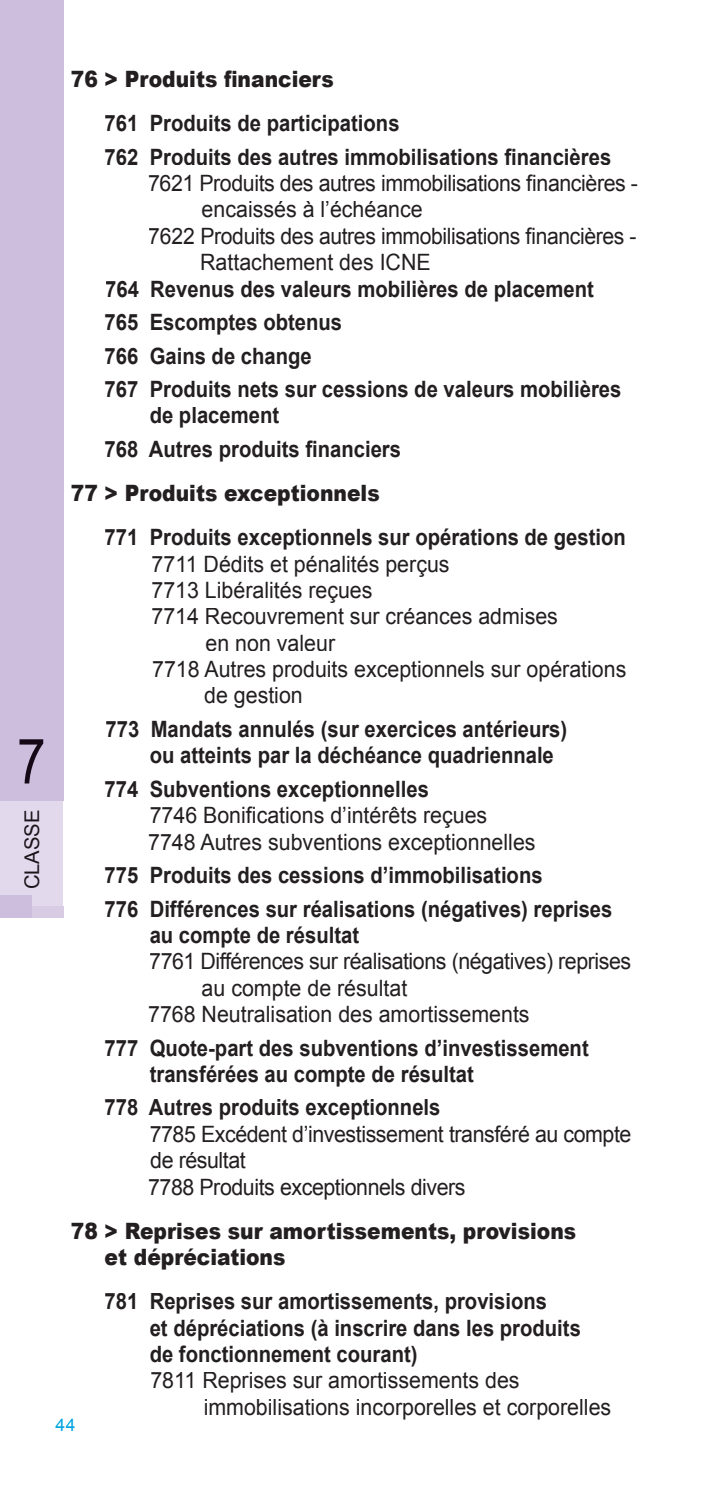
<style>
.page{position:relative;width:709px;height:1489px;background:#fff}
.page>*{position:absolute;margin:0;border:0;box-sizing:border-box;transform-origin:0 0}
.t1{font:62.5px "Arial Narrow";color:#160817}
.t2{font:700 22.5px/33.5px "Arial";color:#231f20;scale:.9 1}
.t3{font:22.5px/26.2px "Arial";color:#231f20;scale:.95 1}
.t4{font:22.5px/26.5px "Arial";letter-spacing:-.02em;color:#231f20;scale:.95 1}
.t5{font:900 22.5px/26.5px "Arial";color:#231f20;scale:.9 1}
.t6{font:22.5px "Arial";letter-spacing:-.02em;color:#231f20;scale:.94 1}
.t7{font:20.25px "Arial";letter-spacing:-.005em;color:#1c131b}
.t8{font:17.5px "Arial";color:#00a4e1}
</style>
<div class="page">
<div style="left:0;top:697px;width:63px;height:220px;background:#e2daec"></div>
<div style="left:0;top:0;width:63px;height:801px;background:#ccbedc"></div>
<div style="left:1px;top:906px;width:62px;height:11px;background:#d7cce4"></div>
<div style="left:0;top:895px;width:31px;height:22px;background:#ccbedc"></div>
<h1 class="t1" style="left:17px;top:725px;width:30px">7</h1>
<p class="t7" style="left:21px;top:889px;width:81px;rotate:-90deg">CLASSE</p>
<p class="t5" style="left:71px;top:66px;width:294px">76 &gt; Produits financiers</p>
<p class="t2" style="left:105px;top:106px;width:564px">761 Produits de participations<br>762 Produits des autres immobilisations financières</p>
<p class="t4" style="left:148px;top:170px;width:517px">7621 Produits des autres immobilisations financières -</p>
<p class="t3" style="left:202px;top:196px;width:234px">encaissés à l’échéance</p>
<p class="t6" style="left:148px;top:223px;width:521px">7622 Produits des autres immobilisations financières -</p>
<p class="t3" style="left:200px;top:249px;width:244px">Rattachement des ICNE</p>
<p class="t2" style="left:105px;top:272px;width:575px">764 Revenus des valeurs mobilières de placement 765 Escomptes obtenus<br>766 Gains de change<br>767 Produits nets sur cessions de valeurs mobilières</p>
<p class="t2" style="left:105px;top:399px;width:331px;text-indent:45px">de placement<br>768 Autres produits financiers</p>
<p class="t5" style="left:71px;top:480px;width:345px">77 &gt; Produits exceptionnels</p>
<p class="t2" style="left:105px;top:520px;width:580px">771 Produits exceptionnels sur opérations de gestion</p>
<p class="t3" style="left:152px;top:550px;width:315px">7711 Dédits et pénalités perçus</p>
<p class="t3" style="left:151px;top:577px;width:234px">7713 Libéralités reçues</p>
<p class="t3" style="left:151px;top:603px;width:429px">7714 Recouvrement sur créances admises</p>
<p class="t3" style="left:205px;top:629px;width:138px">en non valeur</p>
<p class="t3" style="left:152px;top:656px;width:501px">7718 Autres produits exceptionnels sur opérations</p>
<p class="t3" style="left:204px;top:682px;width:105px">de gestion</p>
<p class="t2" style="left:150px;top:716px;width:465px;line-height:26.2px;text-indent:-44px">773 Mandats annulés (sur exercices antérieurs) ou atteints par la déchéance quadriennale</p>
<p class="t2" style="left:105px;top:772px;width:362px">774 Subventions exceptionnelles</p>
<p class="t3" style="left:148px;top:802px;width:409px">7746 Bonifications d’intérêts reçues<br>7748 Autres subventions exceptionnelles</p>
<p class="t2" style="left:105px;top:858px;width:565px">775 Produits des cessions d’immobilisations<br>776 Différences sur réalisations (négatives) reprises</p>
<p class="t2" style="left:150px;top:918px;width:234px">au compte de résultat</p>
<p class="t4" style="left:149px;top:948px;width:509px">7761 Différences sur réalisations (négatives) reprises</p>
<p class="t3" style="left:202px;top:974px;width:218px">au compte de résultat</p>
<p class="t3" style="left:148px;top:1001px;width:403px">7768 Neutralisation des amortissements</p>
<p class="t2" style="left:150px;top:1034px;width:489px;line-height:26.2px;text-indent:-45px">777 Quote-part des subventions d’investissement transférées au compte de résultat</p>
<p class="t2" style="left:105px;top:1090px;width:375px">778 Autres produits exceptionnels</p>
<p class="t4" style="left:148px;top:1120px;width:510px">7785 Excédent d’investissement transféré au compte de résultat<br>7788 Produits exceptionnels divers</p>
<p class="t5" style="left:105px;top:1217px;width:525px;text-indent:-34px">78 &gt; Reprises sur amortissements, provisions et dépréciations</p>
<p class="t2" style="left:150px;top:1287px;width:480px;line-height:26.5px;text-indent:-45px">781 Reprises sur amortissements, provisions<br>et dépréciations (à inscrire dans les produits de fonctionnement courant)</p>
<p class="t3" style="left:204px;top:1366px;width:430px;text-indent:-53px">7811 Reprises sur amortissements des immobilisations incorporelles et corporelles</p>
<p class="t8" style="left:55px;top:1414px;width:22px">44</p>
</div>
